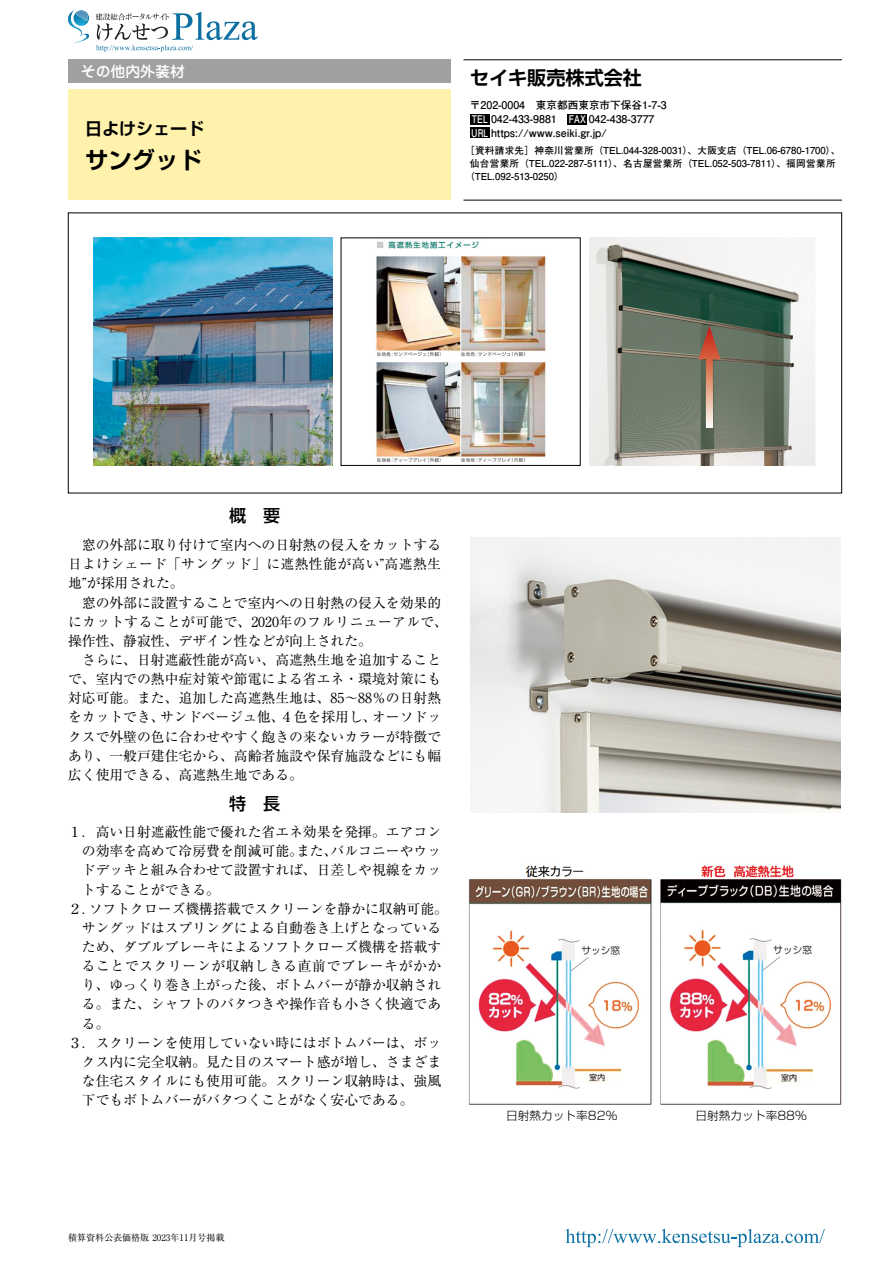
<style>
.page{position:relative;width:893px;height:1263px;background:#fff}
.page>*{position:absolute;margin:0;border:0;box-sizing:border-box;transform-origin:0 0}
.t1{font:700 23.4px "Shin Go Pr 6 De";color:#000}
.t2{font:700 19.2px "Shin Go Pr 6 De";color:#000}
.t3{font:700 16.95px "Shin Go Pr 6 De";color:#000}
.t4{font:500 16.95px "Shin Go Pr 6";color:#000}
.t5{font:500 14.85px "Jun 34 Pro";color:#fff}
.t6{font:13.8px/19.2px "Ryumin Pr 6";color:#000;text-align:justify}
.t7{font:13.8px "Ryumin Pr 6";letter-spacing:.04em;color:#000}
.t8{font:300 11.7px "Shin Go Pr 6";color:#000}
.t9{font:700 10.65px/13.8px "Futo Go B101 Pr 6";color:#000}
.t10{font:700 9.6px "Futo Go B101 Pr 6";color:#000}
.t11{font:9px "Ryumin Pr 6";color:#000}
.s1{color:#fff}
</style>
<div class="page">
<hr style="left:463px;top:200px;width:379px;height:1px;background:#000">
<hr style="left:463px;top:60px;width:379px;height:1px;background:#000">
<div style="left:68px;top:60px;width:383px;height:23px;background:#9fa0a0"></div>
<div style="left:68px;top:89px;width:383px;height:111px;background:#fff2ad"></div>
<img style="left:94px;top:238px;width:239px;height:227px">
<img style="left:589px;top:238px;width:227px;height:227px">
<img style="left:376px;top:241px;width:170px;height:222px">
<div style="left:470px;top:114px;width:20px;height:10px;background:#000"></div>
<div style="left:567px;top:114px;width:20px;height:10px;background:#000"></div>
<div style="left:470px;top:128px;width:20px;height:10px;background:#000"></div>
<img style="left:468px;top:863px;width:374px;height:241px">
<img style="left:470px;top:538px;width:371px;height:274px">
<svg style="left:95px;top:12px;width:163px;height:40px"></svg>
<img style="left:83px;top:10px;width:6px;height:16px">
<img style="left:83px;top:11px;width:6px;height:10px">
<img style="left:68px;top:10px;width:15px;height:23px">
<img style="left:74px;top:33px;width:15px;height:10px">
<svg style="left:566px;top:1229px;width:259px;height:18px"></svg>
<p class="t5" style="left:81px;top:59px;width:106px">その他内外装材</p>
<p class="t3" style="left:85px;top:114px;width:121px">日よけシェード</p>
<h1 class="t1" style="left:85px;top:141px;width:118px">サングッド</h1>
<h2 class="t2" style="left:470px;top:62px;width:174px">セイキ販売株式会社</h2>
<p class="t9" style="left:470px;top:98px;width:198px">〒202-0004　東京都西東京市下保谷1-7-3<br><span class="s1">TEL</span> 042-433-9881　<span class="s1">FAX</span> 042-438-3777<br><span class="s1">URL</span> https://www.seiki.gr.jp/</p>
<p class="t10" style="left:465px;top:143px;width:377px">［資料請求先］神奈川営業所（TEL.044-328-0031）、大阪支店（TEL.06-6780-1700）、</p>
<p class="t10" style="left:470px;top:155px;width:367px">仙台営業所（TEL.022-287-5111）、名古屋営業所（TEL.052-503-7811）、福岡営業所</p>
<p class="t10" style="left:465px;top:168px;width:100px">（TEL.092-513-0250）</p>
<p class="t4" style="left:229px;top:502px;width:53px">概　要</p>
<p class="t6" style="left:68px;top:535px;width:375px;text-indent:14px">窓の外部に取り付けて室内への日射熱の侵入をカットする日よけシェード「サングッド」に遮熱性能が高い”高遮熱生地”が採用された。</p>
<p class="t6" style="left:68px;top:592px;width:382px;text-align:left;text-indent:14px">窓の外部に設置することで室内への日射熱の侵入を効果的にカットすることが可能で、2020年のフルリニューアルで、操作性、静寂性、デザイン性などが向上された。</p>
<p class="t6" style="left:68px;top:649px;width:375px;text-indent:14px">さらに、日射遮蔽性能が高い、高遮熱生地を追加することで、室内での熱中症対策や節電による省エネ・環境対策にも対応可能。また、追加した高遮熱生地は、85～88％の日射熱をカットでき、サンドベージュ他、４色を採用し、オーソドックスで外壁の色に合わせやすく飽きの来ないカラーが特徴であり、一般戸建住宅から、高齢者施設や保育施設などにも幅広く使用できる、高遮熱生地である。</p>
<p class="t4" style="left:229px;top:789px;width:53px">特　長</p>
<p class="t6" style="left:68px;top:822px;width:375px">１．高い日射遮蔽性能で優れた省エネ効果を発揮。エアコン</p>
<p class="t6" style="left:82px;top:841px;width:361px">の効率を高めて冷房費を削減可能。また、バルコニーやウッ</p>
<p class="t6" style="left:82px;top:860px;width:361px">ドデッキと組み合わせて設置すれば、日差しや視線をカッ</p>
<p class="t6" style="left:82px;top:879px;width:140px">トすることができる。</p>
<p class="t6" style="left:68px;top:898px;width:382px">２．ソフトクローズ機構搭載でスクリーンを静かに収納可能。</p>
<p class="t6" style="left:82px;top:917px;width:361px">サングッドはスプリングによる自動巻き上げとなっている</p>
<p class="t6" style="left:82px;top:936px;width:361px">ため、ダブルブレーキによるソフトクローズ機構を搭載す</p>
<p class="t7" style="left:82px;top:955px;width:361px">ることでスクリーンが収納しきる直前でブレーキがかか</p>
<p class="t6" style="left:82px;top:975px;width:361px">り、ゆっくり巻き上がった後、ボトムバーが静か収納され</p>
<p class="t6" style="left:82px;top:994px;width:361px">る。また、シャフトのバタつきや操作音も小さく快適であ</p>
<p class="t6" style="left:82px;top:1013px;width:29px">る。</p>
<p class="t6" style="left:68px;top:1032px;width:375px">３．スクリーンを使用していない時にはボトムバーは、ボッ</p>
<p class="t6" style="left:82px;top:1051px;width:361px">クス内に完全収納。見た目のスマート感が増し、さまざま</p>
<p class="t6" style="left:82px;top:1070px;width:361px">な住宅スタイルにも使用可能。スクリーン収納時は、強風</p>
<p class="t6" style="left:82px;top:1089px;width:333px">下でもボトムバーがバタつくことがなく安心である。</p>
<p class="t11" style="left:68px;top:1230px;width:158px">積算資料公表価格版 2023年11月号掲載</p>
<p class="t8" style="left:506px;top:1106px;width:113px">日射熱カット率82％</p>
<p class="t8" style="left:695px;top:1106px;width:113px">日射熱カット率88％</p>
</div>
